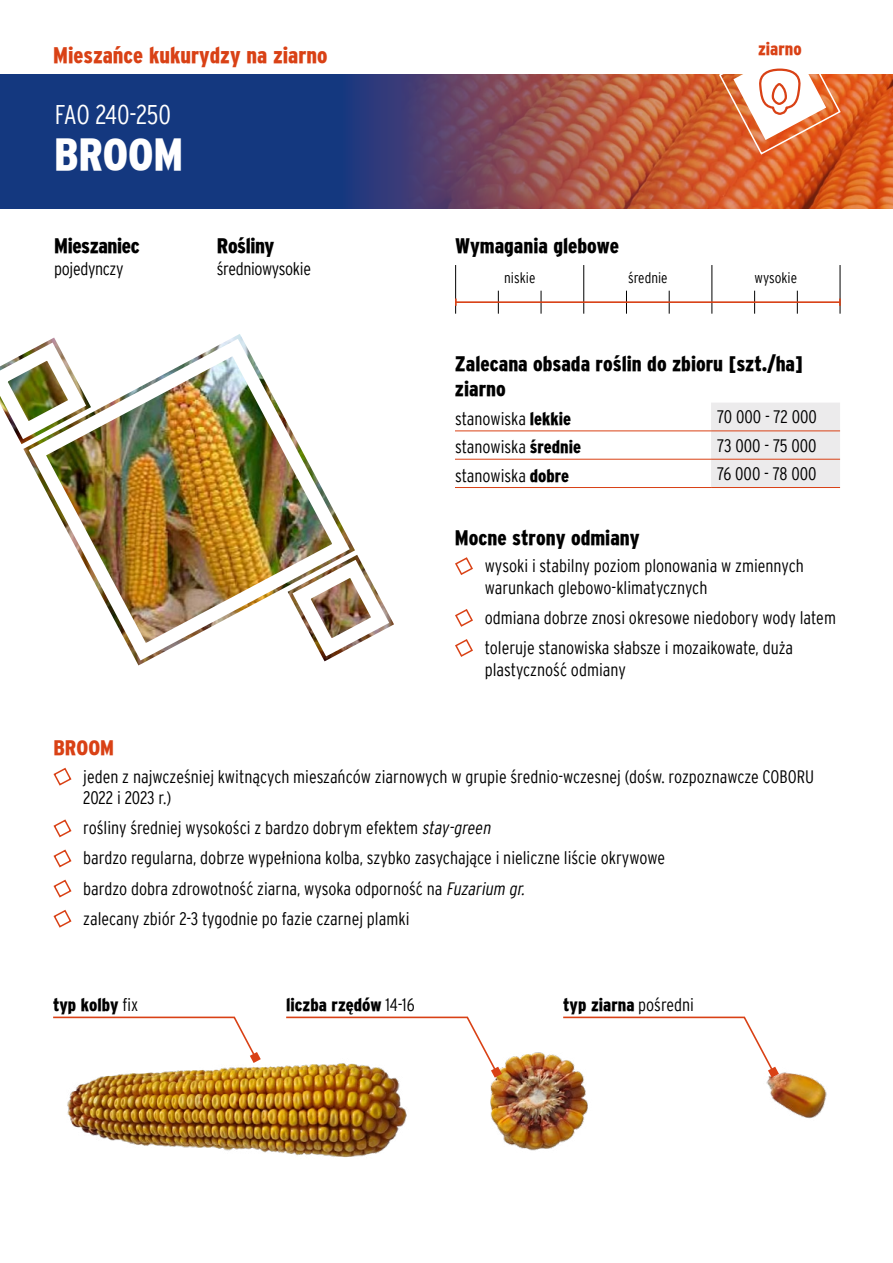
<style>
.page{position:relative;width:893px;height:1263px;background:#fff}
.page>*{position:absolute;margin:0;border:0;box-sizing:border-box;transform-origin:0 0}
.t1{font:900 condensed 45px "Interstate";letter-spacing:-.005em;color:#fff}
.t2{font:300 condensed 27px "Interstate";letter-spacing:-.015em;color:#fff}
.t3{font:900 condensed 22.5px "Interstate";color:#d94115}
.t4{font:900 condensed 21px/25.2px "Interstate";color:#000}
.t5{font:900 condensed 21px "Interstate";letter-spacing:-.02em;color:#000}
.t6{font:900 condensed 21px "Interstate";color:#d94115}
.t7{font:300 condensed 18px/30.2px "Interstate";color:#000}
.t8{font:900 condensed 18px "Interstate";color:#000}
.t9{font:300 condensed 18px "Interstate";letter-spacing:-.02em;color:#000}
.t10{font:900 condensed 18px "Interstate";color:#d94115}
.t11{font:300 condensed 15px "Interstate";color:#000}
.s1{font-weight:900}
.s2{font-style:italic}
.s3{font-weight:300}
</style>
<div class="page">
<div style="left:0;top:75px;width:384px;height:133px;background:#14387f"></div>
<img style="left:384px;top:75px;width:509px;height:133px">
<svg style="left:718px;top:68px;width:124px;height:88px"></svg>
<div style="left:771px;top:83px;width:16px;height:22px;border:2px solid #d94115;border-radius:7px"></div>
<hr style="left:455px;top:265px;width:1px;height:49px;background:#000">
<hr style="left:583px;top:265px;width:1px;height:49px;background:#000">
<svg style="left:541px;top:291px;width:1px;height:23px"></svg>
<svg style="left:669px;top:291px;width:1px;height:23px"></svg>
<svg style="left:797px;top:291px;width:1px;height:23px"></svg>
<svg style="left:498px;top:291px;width:1px;height:23px"></svg>
<svg style="left:626px;top:291px;width:1px;height:23px"></svg>
<svg style="left:754px;top:291px;width:1px;height:23px"></svg>
<hr style="left:712px;top:265px;width:1px;height:49px;background:#000">
<hr style="left:840px;top:265px;width:1px;height:49px;background:#000">
<hr style="left:456px;top:301px;width:384px;height:2px;background:#d94115">
<svg style="left:455px;top:299px;width:2px;height:7px"></svg>
<svg style="left:839px;top:299px;width:2px;height:7px"></svg>
<svg style="left:455px;top:557px;width:18px;height:18px"></svg>
<svg style="left:455px;top:609px;width:18px;height:18px"></svg>
<svg style="left:455px;top:639px;width:18px;height:18px"></svg>
<div style="left:711px;top:403px;width:129px;height:84px;background:#ecebec"></div>
<hr style="left:455px;top:459px;width:256px;height:1px;background:#d94115">
<hr style="left:711px;top:459px;width:129px;height:1px;background:#d94115">
<hr style="left:455px;top:487px;width:256px;height:1px;background:#d94115">
<hr style="left:711px;top:487px;width:129px;height:1px;background:#d94115">
<hr style="left:455px;top:430px;width:256px;height:1px;background:#d94115">
<hr style="left:711px;top:430px;width:129px;height:1px;background:#d94115">
<img style="left:20px;top:334px;width:338px;height:331px">
<img style="left:0;top:345px;width:84px;height:92px">
<div style="left:295px;top:562px;width:92px;height:92px;border:13px solid #fff;border-radius:27px"></div>
<svg style="left:53px;top:767px;width:19px;height:19px"></svg>
<svg style="left:53px;top:819px;width:19px;height:19px"></svg>
<svg style="left:53px;top:849px;width:19px;height:19px"></svg>
<svg style="left:53px;top:879px;width:19px;height:19px"></svg>
<svg style="left:53px;top:909px;width:19px;height:19px"></svg>
<img style="left:67px;top:1066px;width:340px;height:91px">
<img style="left:490px;top:1052px;width:98px;height:99px">
<img style="left:766px;top:1072px;width:61px;height:47px">
<svg style="left:562px;top:1016px;width:217px;height:62px"></svg>
<svg style="left:285px;top:1016px;width:217px;height:62px"></svg>
<svg style="left:53px;top:1016px;width:208px;height:47px"></svg>
<p class="t3" style="left:53px;top:42px;width:276px">Mieszańce kukurydzy na ziarno</p>
<p class="t10" style="left:758px;top:38px;width:45px">ziarno</p>
<h2 class="t2" style="left:55px;top:99px;width:118px">FAO 240-250</h2>
<h1 class="t1" style="left:54px;top:129px;width:131px">BROOM</h1>
<p class="t5" style="left:54px;top:233px;width:87px">Mieszaniec</p>
<p class="t9" style="left:54px;top:258px;width:71px">pojedynczy</p>
<p class="t5" style="left:217px;top:233px;width:59px">Rośliny</p>
<p class="t9" style="left:217px;top:258px;width:96px">średniowysokie</p>
<p class="t6" style="left:53px;top:735px;width:62px">BROOM</p>
<p class="t4" style="left:455px;top:233px;width:166px">Wymagania glebowe</p>
<p class="t11" style="left:504px;top:269px;width:33px">niskie</p>
<p class="t11" style="left:628px;top:269px;width:41px">średnie</p>
<p class="t11" style="left:755px;top:269px;width:44px">wysokie</p>
<p class="t4" style="left:455px;top:351px;width:349px">Zalecana obsada roślin do zbioru [szt./ha] ziarno</p>
<p class="t7" style="left:455px;top:403px;width:118px">stanowiska <span class="s1">lekkie</span></p>
<p class="t7" style="left:717px;top:402px;width:101px">70 000 - 72 000</p>
<p class="t7" style="left:455px;top:432px;width:128px">stanowiska <span class="s1">średnie</span></p>
<p class="t7" style="left:717px;top:430px;width:101px">73 000 - 75 000</p>
<p class="t7" style="left:455px;top:460px;width:116px">stanowiska <span class="s1">dobre</span></p>
<p class="t7" style="left:717px;top:458px;width:101px">76 000 - 78 000</p>
<p class="t4" style="left:455px;top:525px;width:186px">Mocne strony odmiany</p>
<p class="t7" style="left:485px;top:555px;width:321px;line-height:21.6px">wysoki i stabilny poziom plonowania w zmiennych warunkach glebowo-klimatycznych</p>
<p class="t7" style="left:485px;top:602px;width:353px">odmiana dobrze znosi okresowe niedobory wody latem toleruje stanowiska słabsze i mozaikowate, duża</p>
<p class="t7" style="left:485px;top:654px;width:143px">plastyczność odmiany</p>
<p class="t7" style="left:83px;top:765px;width:732px;line-height:21.6px">jeden z najwcześniej kwitnących mieszańców ziarnowych w grupie średnio-wczesnej (dośw. rozpoznawcze COBORU<br>2022 i 2023 r.)</p>
<p class="t7" style="left:83px;top:813px;width:583px">rośliny średniej wysokości z bardzo dobrym efektem <span class="s2">stay-green<br></span>bardzo regularna, dobrze wypełniona kolba, szybko zasychające i nieliczne liście okrywowe bardzo dobra zdrowotność ziarna, wysoka odporność na <span class="s2">Fuzarium gr.<br></span>zalecany zbiór 2-3 tygodnie po fazie czarnej plamki</p>
<p class="t8" style="left:53px;top:995px;width:87px">typ kolby <span class="s3">fix</span></p>
<p class="t8" style="left:286px;top:995px;width:130px">liczba rzędów <span class="s3">14-16</span></p>
<p class="t8" style="left:563px;top:995px;width:132px">typ ziarna <span class="s3">pośredni</span></p>
</div>
